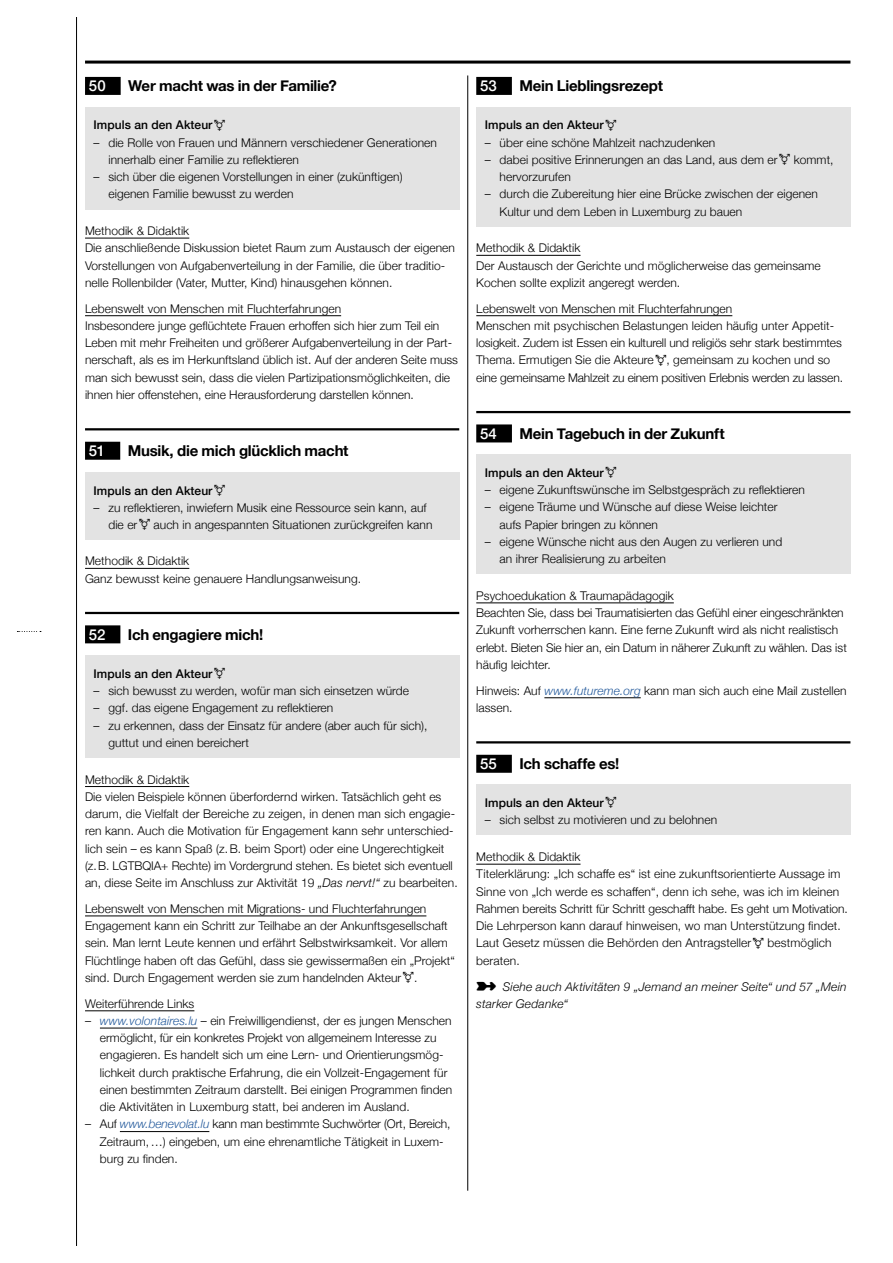
<style>
.page{position:relative;width:893px;height:1263px;background:#fff}
.page>*{position:absolute;margin:0;border:0;box-sizing:border-box;transform-origin:0 0}
.t1{font:700 15px "Helvetica Neue";letter-spacing:-.015em;color:#000}
.t2{font:500 15px "Helvetica Neue";letter-spacing:.01em;color:#fff}
.t3{font:300 12px/17.2px "Helvetica Neue";letter-spacing:.005em;color:#000}
.t4{font:500 12px "Helvetica Neue";letter-spacing:.005em;color:#000}
.t5{font:italic 300 12px/17.2px "Helvetica Neue";letter-spacing:.02em;color:#000}
.s1{font-style:italic}
.s2{font-style:italic;color:#245a9c}
</style>
<div class="page">
<hr style="left:76px;top:17px;width:1px;height:1229px;background:#000">
<svg style="left:17px;top:631px;width:24px;height:1px"></svg>
<hr style="left:467px;top:75px;width:1px;height:1116px;background:#000">
<hr style="left:85px;top:61px;width:765px;height:3px;background:#000">
<div style="left:85px;top:77px;width:36px;height:18px;background:#000"></div>
<hr style="left:85px;top:238px;width:104px;height:1px;background:#000">
<hr style="left:85px;top:315px;width:256px;height:1px;background:#000">
<hr style="left:85px;top:428px;width:374px;height:2px;background:#000">
<div style="left:85px;top:442px;width:35px;height:18px;background:#000"></div>
<hr style="left:85px;top:568px;width:104px;height:1px;background:#000">
<hr style="left:85px;top:612px;width:374px;height:2px;background:#000">
<div style="left:85px;top:625px;width:35px;height:18px;background:#000"></div>
<hr style="left:85px;top:786px;width:104px;height:1px;background:#000">
<hr style="left:85px;top:916px;width:341px;height:1px;background:#000">
<hr style="left:85px;top:1010px;width:109px;height:1px;background:#000">
<hr style="left:100px;top:1028px;width:97px;height:1px;background:#000">
<hr style="left:120px;top:1131px;width:89px;height:1px;background:#000">
<div style="left:85px;top:107px;width:374px;height:102px;background:#e3e3e3"></div>
<div style="left:85px;top:472px;width:374px;height:68px;background:#e3e3e3"></div>
<div style="left:85px;top:655px;width:374px;height:103px;background:#e3e3e3"></div>
<div style="left:476px;top:77px;width:36px;height:18px;background:#000"></div>
<hr style="left:476px;top:255px;width:104px;height:1px;background:#000">
<hr style="left:476px;top:315px;width:256px;height:1px;background:#000">
<hr style="left:476px;top:411px;width:374px;height:2px;background:#000">
<div style="left:476px;top:424px;width:36px;height:18px;background:#000"></div>
<hr style="left:476px;top:603px;width:198px;height:1px;background:#000">
<hr style="left:544px;top:697px;width:97px;height:1px;background:#000">
<hr style="left:476px;top:741px;width:374px;height:2px;background:#000">
<div style="left:476px;top:755px;width:36px;height:18px;background:#000"></div>
<hr style="left:476px;top:864px;width:104px;height:1px;background:#000">
<div style="left:476px;top:107px;width:374px;height:119px;background:#e3e3e3"></div>
<div style="left:476px;top:454px;width:374px;height:120px;background:#e3e3e3"></div>
<div style="left:476px;top:785px;width:374px;height:50px;background:#e3e3e3"></div>
<p class="t2" style="left:89px;top:74px;width:18px">50</p>
<p class="t1" style="left:128px;top:74px;width:210px">Wer macht was in der Familie?</p>
<p class="t4" style="left:94px;top:115px;width:133px">Impuls an den Akteur⚧</p>
<p class="t3" style="left:108px;top:133px;width:330px;text-indent:-15px">– die Rolle von Frauen und Männern verschiedener Generationen innerhalb einer Familie zu reflektieren</p>
<p class="t3" style="left:108px;top:167px;width:296px;text-indent:-15px">– sich über die eigenen Vorstellungen in einer (zukünftigen) eigenen Familie bewusst zu werden</p>
<p class="t3" style="left:85px;top:221px;width:371px">Methodik &amp; Didaktik<br>Die anschließende Diskussion bietet Raum zum Austausch der eigenen Vorstellungen von Aufgabenverteilung in der Familie, die über traditio&shy;nelle Rollenbilder (Vater, Mutter, Kind) hinausgehen können.</p>
<p class="t3" style="left:85px;top:299px;width:374px">Lebenswelt von Menschen mit Fluchterfahrungen<br>Insbesondere junge geflüchtete Frauen erhoffen sich hier zum Teil ein Leben mit mehr Freiheiten und größerer Aufgabenverteilung in der Part&shy;nerschaft, als es im Herkunftsland üblich ist. Auf der anderen Seite muss man sich bewusst sein, dass die vielen Partizipationsmöglichkeiten, die ihnen hier offenstehen, eine Herausforderung darstellen können.</p>
<p class="t2" style="left:89px;top:439px;width:18px">51</p>
<p class="t1" style="left:128px;top:439px;width:222px">Musik, die mich glücklich macht</p>
<p class="t4" style="left:94px;top:481px;width:133px">Impuls an den Akteur⚧</p>
<p class="t3" style="left:108px;top:498px;width:325px;text-indent:-15px">– zu reflektieren, inwiefern Musik eine Ressource sein kann, auf die er⚧ auch in angespannten Situationen zurückgreifen kann</p>
<p class="t3" style="left:85px;top:552px;width:278px">Methodik &amp; Didaktik<br>Ganz bewusst keine genauere Handlungsanweisung.</p>
<p class="t2" style="left:89px;top:622px;width:18px">52</p>
<p class="t1" style="left:128px;top:622px;width:137px">Ich engagiere mich!</p>
<p class="t4" style="left:94px;top:664px;width:133px">Impuls an den Akteur⚧</p>
<p class="t3" style="left:94px;top:681px;width:317px">– sich bewusst zu werden, wofür man sich einsetzen würde</p>
<p class="t3" style="left:94px;top:698px;width:241px">– ggf. das eigene Engagement zu reflektieren</p>
<p class="t3" style="left:108px;top:716px;width:321px;text-indent:-15px">– zu erkennen, dass der Einsatz für andere (aber auch für sich), guttut und einen bereichert</p>
<p class="t3" style="left:85px;top:770px;width:374px">Methodik &amp; Didaktik<br>Die vielen Beispiele können überfordernd wirken. Tatsächlich geht es darum, die Vielfalt der Bereiche zu zeigen, in denen man sich engagie&shy;ren kann. Auch die Motivation für Engagement kann sehr unterschied&shy;lich sein – es kann Spaß (z.B. beim Sport) oder eine Ungerechtigkeit (z.B. LGTBQIA+ Rechte) im Vordergrund stehen. Es bietet sich eventuell an, diese Seite im Anschluss zur Aktivität 19 <span class="s1">„Das nervt!“</span> zu bearbeiten.</p>
<p class="t3" style="left:85px;top:899px;width:371px">Lebenswelt von Menschen mit Migrations- und Fluchterfahrungen Engagement kann ein Schritt zur Teilhabe an der Ankunftsgesellschaft sein. Man lernt Leute kennen und erfährt Selbstwirksamkeit. Vor allem Flüchtlinge haben oft das Gefühl, dass sie gewissermaßen ein „Projekt“ sind. Durch Engagement werden sie zum handelnden Akteur⚧.</p>
<p class="t3" style="left:85px;top:994px;width:111px">Weiterführende Links</p>
<p class="t3" style="left:100px;top:1011px;width:354px;text-indent:-15px">– <span class="s2">www.volontaires.lu</span> – ein Freiwilligendienst, der es jungen Menschen ermöglicht, für ein konkretes Projekt von allgemeinem Interesse zu -engagieren. Es handelt sich um eine Lern- und Orientierungsmög&shy;lichkeit durch praktische Erfahrung, die ein Vollzeit-Engagement für einen bestimmten Zeitraum darstellt. Bei einigen Programmen finden die Aktivitäten in Luxemburg statt, bei anderen im Ausland.</p>
<p class="t3" style="left:100px;top:1115px;width:352px;text-indent:-15px">– Auf <span class="s2">www.benevolat.lu</span> kann man bestimmte Suchwörter (Ort, Bereich,<br>Zeitraum,…) eingeben, um eine ehrenamtliche Tätigkeit in Luxem&shy;burg zu finden.</p>
<p class="t2" style="left:480px;top:74px;width:18px">53</p>
<p class="t1" style="left:519px;top:74px;width:145px">Mein Lieblingsrezept</p>
<p class="t4" style="left:485px;top:115px;width:133px">Impuls an den Akteur⚧</p>
<p class="t3" style="left:485px;top:133px;width:232px">– über eine schöne Mahlzeit nachzudenken</p>
<p class="t3" style="left:500px;top:150px;width:335px;text-indent:-15px">– dabei positive Erinnerungen an das Land, aus dem er⚧ kommt, hervorzurufen</p>
<p class="t3" style="left:500px;top:185px;width:320px;text-indent:-15px">– durch die Zubereitung hier eine Brücke zwischen der eigenen<br>Kultur und dem Leben in Luxemburg zu bauen</p>
<p class="t3" style="left:476px;top:239px;width:346px">Methodik &amp; Didaktik<br>Der Austausch der Gerichte und möglicherweise das gemeinsame -Kochen sollte explizit angeregt werden.</p>
<p class="t3" style="left:476px;top:299px;width:368px">Lebenswelt von Menschen mit Fluchterfahrungen<br>Menschen mit psychischen Belastungen leiden häufig unter Appetit&shy;losigkeit. Zudem ist Essen ein kulturell und religiös sehr stark bestimmtes Thema. Ermutigen Sie die Akteure⚧, gemeinsam zu kochen und so eine gemeinsame Mahlzeit zu einem positiven Erlebnis werden zu lassen.</p>
<p class="t2" style="left:480px;top:421px;width:18px">54</p>
<p class="t1" style="left:519px;top:422px;width:207px">Mein Tagebuch in der Zukunft</p>
<p class="t4" style="left:485px;top:463px;width:133px">Impuls an den Akteur⚧</p>
<p class="t3" style="left:485px;top:480px;width:322px">– eigene Zukunftswünsche im Selbstgespräch zu reflektieren</p>
<p class="t3" style="left:500px;top:498px;width:279px;text-indent:-15px">– eigene Träume und Wünsche auf diese Weise leichter aufs Papier bringen zu können</p>
<p class="t3" style="left:500px;top:532px;width:284px;text-indent:-15px">– eigene Wünsche nicht aus den Augen zu verlieren und an ihrer Realisierung zu arbeiten</p>
<p class="t3" style="left:476px;top:586px;width:372px">Psychoedukation &amp; Traumapädagogik<br>Beachten Sie, dass bei Traumatisierten das Gefühl einer eingeschränkten Zukunft vorherrschen kann. Eine ferne Zukunft wird als nicht rea-listisch erlebt. Bieten Sie hier an, ein Datum in näherer Zukunft zu wählen. Das ist häufig leichter.</p>
<p class="t3" style="left:476px;top:681px;width:372px">Hinweis: Auf <span class="s2">www.futureme.org</span> kann man sich auch eine Mail zustellen lassen.</p>
<p class="t2" style="left:480px;top:752px;width:18px">55</p>
<p class="t1" style="left:519px;top:752px;width:101px">Ich schaffe es!</p>
<p class="t4" style="left:485px;top:793px;width:133px">Impuls an den Akteur⚧</p>
<p class="t3" style="left:485px;top:811px;width:234px">– sich selbst zu motivieren und zu belohnen</p>
<p class="t3" style="left:476px;top:847px;width:373px">Methodik &amp; Didaktik<br>Titelerklärung: „Ich schaffe es“ ist eine zukunftsorientierte Aussage im Sinne von „Ich werde es schaffen“, denn ich sehe, was ich im kleinen Rahmen bereits Schritt für Schritt geschafft habe. Es geht um Motivation.<br>Die Lehrperson kann darauf hinweisen, wo man Unterstützung findet.<br>Laut Gesetz müssen die Behörden den Antragsteller⚧ bestmöglich beraten.</p>
<p class="t5" style="left:476px;top:977px;width:372px">➼ Siehe auch Aktivitäten 9 „Jemand an meiner Seite“ und 57 „Mein starker Gedanke“</p>
</div>
